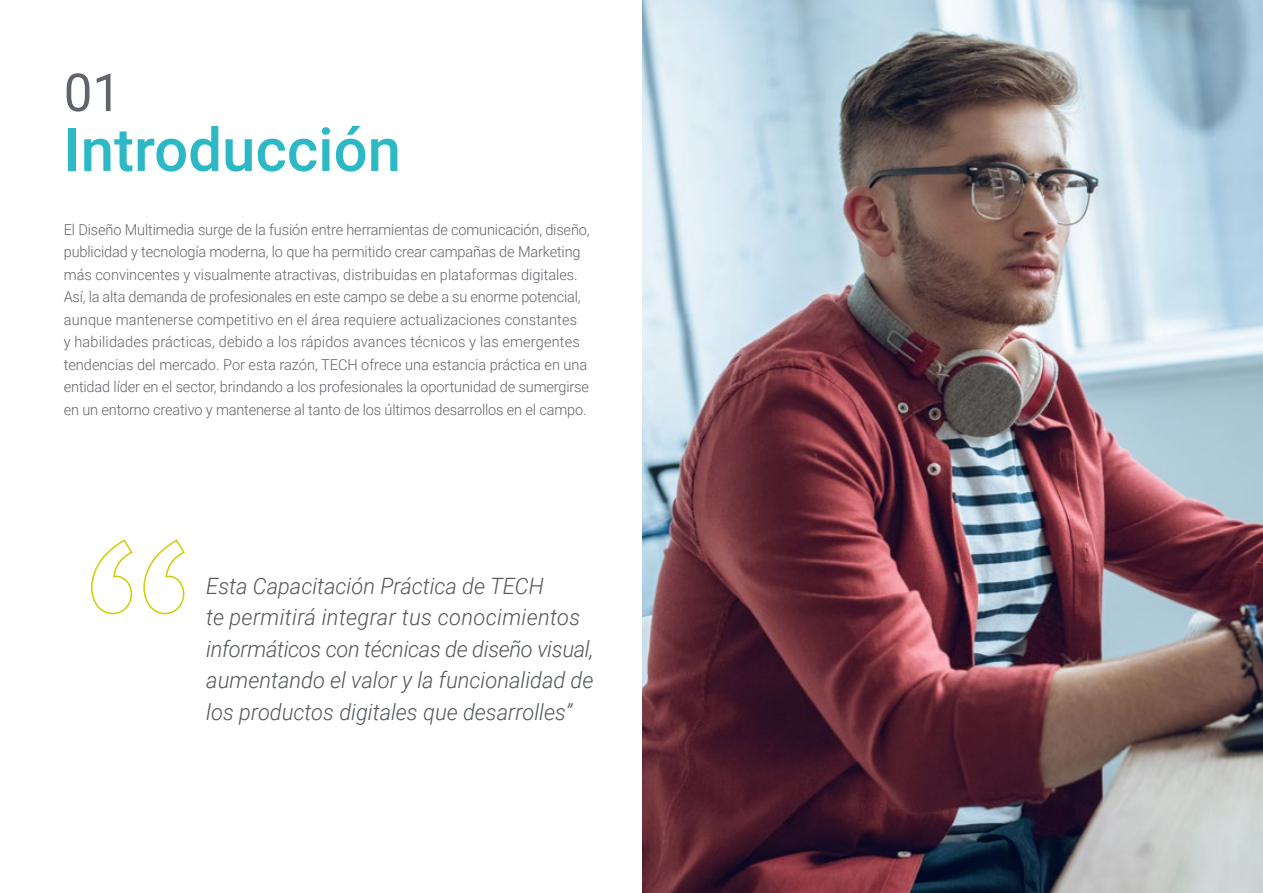
<style>
.page{position:relative;width:1263px;height:893px;background:#fff}
.page>*{position:absolute;margin:0;border:0;box-sizing:border-box;transform-origin:0 0}
.t1{font:500 60px "Roboto";color:#2db8c5}
.t2{font:52.5px "Roboto";color:#61646a}
.t3{font:italic 300 22.5px/31.5px "Roboto";color:#52555b}
.t4{font:300 15px/22.5px "Roboto";letter-spacing:-.01em;color:#61646a}
</style>
<div class="page">
<svg style="left:91px;top:539px;width:94px;height:76px"></svg>
<img style="left:642px;top:0;width:621px;height:893px">
<h2 class="t2" style="left:64px;top:56px;width:59px">01</h2>
<h1 class="t1" style="left:64px;top:108px;width:339px">Introducción</h1>
<p class="t4" style="left:64px;top:217px;width:527px">El Diseño Multimedia surge de la fusión entre herramientas de comunicación, diseño, publicidad y tecnología moderna, lo que ha permitido crear campañas de Marketing más convincentes y visualmente atractivas, distribuidas en plataformas digitales.<br>Así, la alta demanda de profesionales en este campo se debe a su enorme potencial, aunque mantenerse competitivo en el área requiere actualizaciones constantes<br>y habilidades prácticas, debido a los rápidos avances técnicos y las emergentes tendencias del mercado. Por esta razón, TECH ofrece una estancia práctica en una entidad líder en el sector, brindando a los profesionales la oportunidad de sumergirse en un entorno creativo y mantenerse al tanto de los últimos desarrollos en el campo.</p>
<h3 class="t3" style="left:206px;top:569px;width:389px">Esta Capacitación Práctica de TECH<br>te permitirá integrar tus conocimientos informáticos con técnicas de diseño visual, aumentando el valor y la funcionalidad de los productos digitales que desarrolles”</h3>
</div>
